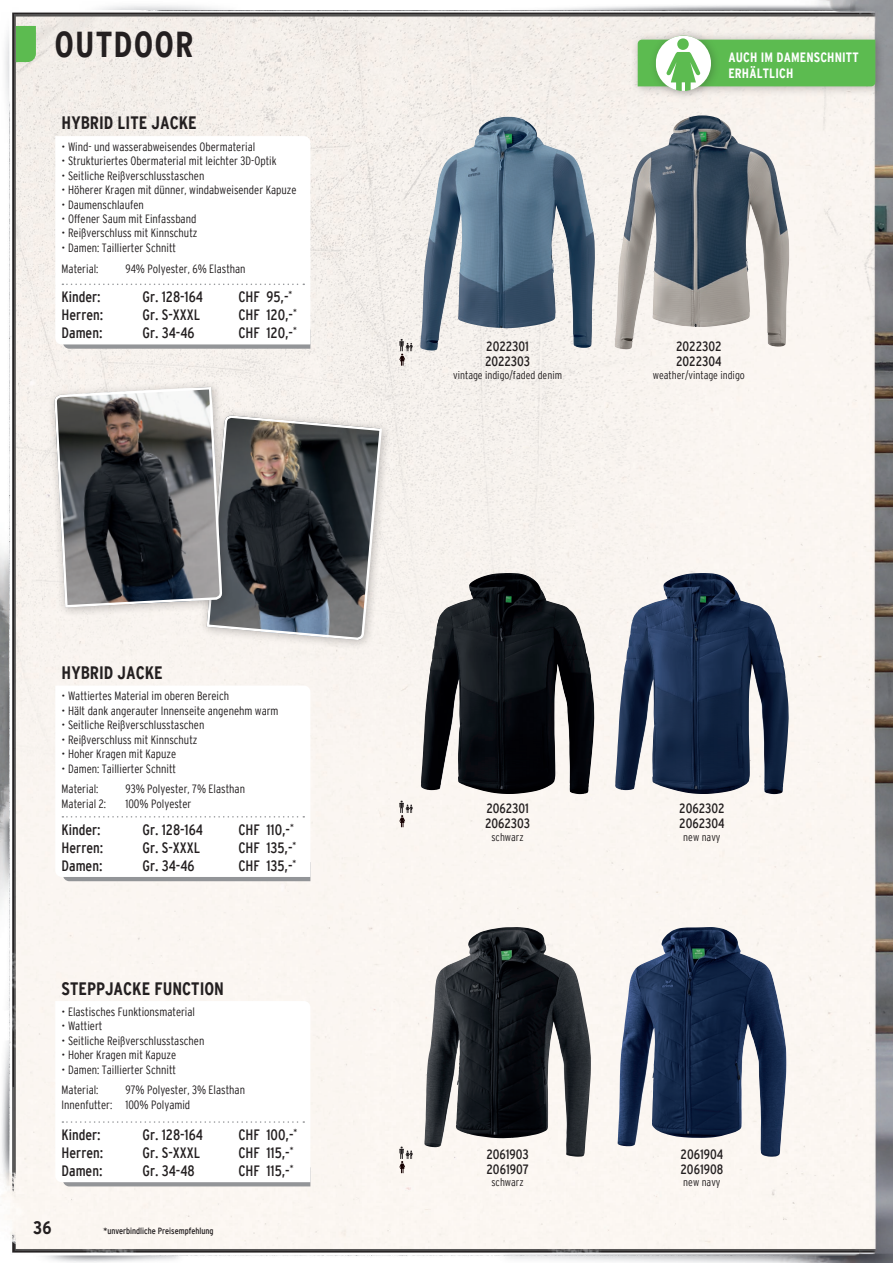
<style>
.page{position:relative;width:893px;height:1263px;background:#fff}
.page>*{position:absolute;margin:0;border:0;box-sizing:border-box;transform-origin:0 0}
.t1{font:700 condensed 36px "Interstate";letter-spacing:.03em;color:#231f20}
.t2{font:700 condensed 18px "Interstate";color:#231f20}
.t3{font:condensed 15px/18px "Interstate";color:#231f20}
.t4{font:condensed 13.5px/15px "Interstate";color:#231f20}
.t5{font:700 condensed 13.5px/16.2px "Interstate";letter-spacing:.01em;color:#fff}
.t6{font:300 condensed 12px/20.9px "Interstate";color:#231f20}
.t7{font:300 condensed 11.1px "Interstate";color:#231f20}
.t8{font:condensed 9px "Interstate";color:#231f20}
</style>
<div class="page">
<img style="left:0;top:0;width:893px;height:1263px">
<img style="left:420px;top:117px;width:88px;height:233px">
<img style="left:615px;top:115px;width:87px;height:234px">
<img style="left:421px;top:573px;width:85px;height:217px">
<img style="left:615px;top:573px;width:85px;height:217px">
<img style="left:424px;top:927px;width:93px;height:220px">
<img style="left:617px;top:927px;width:86px;height:219px">
<div style="left:200px;top:408px;width:192px;height:242px;background:#231f20;opacity:.3"></div>
<div style="left:47px;top:379px;width:185px;height:239px;background:#f6f1ed"></div>
<svg style="left:55px;top:386px;width:328px;height:255px;background:#707172"></svg>
<svg style="left:399px;top:339px;width:14px;height:27px"></svg>
<svg style="left:399px;top:800px;width:14px;height:27px"></svg>
<svg style="left:399px;top:1146px;width:14px;height:27px"></svg>
<div style="left:630px;top:32px;width:256px;height:65px;background:#231f20;opacity:.3"></div>
<div style="left:648px;top:28px;width:74px;height:74px;background:#231f20;opacity:.3"></div>
<svg style="left:638px;top:36px;width:237px;height:55px;background:#80c675"></svg>
<svg style="left:63px;top:344px;width:247px;height:5px"></svg>
<svg style="left:55px;top:136px;width:255px;height:208px"></svg>
<svg style="left:62px;top:284px;width:242px;height:1px"></svg>
<svg style="left:63px;top:877px;width:247px;height:4px"></svg>
<svg style="left:55px;top:686px;width:255px;height:191px"></svg>
<svg style="left:62px;top:816px;width:242px;height:1px"></svg>
<svg style="left:63px;top:1182px;width:247px;height:4px"></svg>
<svg style="left:55px;top:1001px;width:255px;height:181px"></svg>
<svg style="left:62px;top:1121px;width:242px;height:2px"></svg>
<svg style="left:16px;top:26px;width:20px;height:36px"></svg>
<h1 class="t1" style="left:54px;top:24px;width:140px">OUTDOOR</h1>
<h2 class="t2" style="left:62px;top:113px;width:137px">HYBRID LITE JACKE</h2>
<p class="t6" style="left:62px;top:136px;width:195px">• Wind- und wasserabweisendes Obermaterial</p>
<p class="t6" style="left:62px;top:151px;width:216px">• Strukturiertes Obermaterial mit leichter 3D-Optik</p>
<p class="t6" style="left:62px;top:165px;width:144px">• Seitliche Reißverschlusstaschen</p>
<p class="t6" style="left:62px;top:179px;width:236px">• Höherer Kragen mit dünner, windabweisender Kapuze</p>
<p class="t6" style="left:62px;top:194px;width:84px">• Daumenschlaufen</p>
<p class="t6" style="left:62px;top:208px;width:136px">• Offener Saum mit Einfassband</p>
<p class="t6" style="left:62px;top:223px;width:137px">• Reißverschluss mit Kinnschutz</p>
<p class="t6" style="left:62px;top:237px;width:116px">• Damen: Taillierter Schnitt<br>Material:</p>
<p class="t6" style="left:125px;top:258px;width:122px">94% Polyester, 6% Elasthan</p>
<p class="t3" style="left:62px;top:288px;width:41px">Kinder:</p>
<p class="t3" style="left:142px;top:288px;width:62px">Gr. 128-164</p>
<p class="t3" style="left:62px;top:306px;width:43px">Herren:</p>
<p class="t3" style="left:142px;top:306px;width:59px">Gr. S-XXXL</p>
<p class="t3" style="left:62px;top:324px;width:42px">Damen:</p>
<p class="t3" style="left:142px;top:324px;width:53px">Gr. 34-46</p>
<p class="t3" style="left:238px;top:288px;width:60px">CHF 95,-<sup>*<br></sup>CHF 120,-<sup>*<br></sup>CHF 120,-<sup>*</sup></p>
<h2 class="t2" style="left:62px;top:663px;width:103px">HYBRID JACKE</h2>
<p class="t6" style="left:62px;top:686px;width:169px">• Wattiertes Material im oberen Bereich</p>
<p class="t6" style="left:62px;top:700px;width:218px">• Hält dank angerauter Innenseite angenehm warm</p>
<p class="t6" style="left:62px;top:714px;width:144px">• Seitliche Reißverschlusstaschen</p>
<p class="t6" style="left:62px;top:729px;width:137px">• Reißverschluss mit Kinnschutz</p>
<p class="t6" style="left:62px;top:743px;width:116px">• Hoher Kragen mit Kapuze</p>
<p class="t6" style="left:62px;top:758px;width:116px">• Damen: Taillierter Schnitt<br>Material:</p>
<p class="t6" style="left:125px;top:778px;width:121px">93% Polyester, 7% Elasthan</p>
<p class="t6" style="left:62px;top:793px;width:46px">Material 2:</p>
<p class="t6" style="left:125px;top:793px;width:67px">100% Polyester</p>
<p class="t3" style="left:62px;top:820px;width:41px">Kinder:</p>
<p class="t3" style="left:142px;top:820px;width:62px">Gr. 128-164</p>
<p class="t3" style="left:62px;top:838px;width:43px">Herren:</p>
<p class="t3" style="left:142px;top:838px;width:59px">Gr. S-XXXL</p>
<p class="t3" style="left:62px;top:856px;width:42px">Damen:</p>
<p class="t3" style="left:142px;top:856px;width:53px">Gr. 34-46</p>
<p class="t3" style="left:238px;top:820px;width:59px">CHF 110,-<sup>*<br></sup>CHF 135,-<sup>*<br></sup>CHF 135,-<sup>*</sup></p>
<h2 class="t2" style="left:62px;top:978px;width:164px">STEPPJACKE FUNCTION</h2>
<p class="t6" style="left:62px;top:1001px;width:135px">• Elastisches Funktionsmaterial</p>
<p class="t6" style="left:62px;top:1015px;width:42px">• Wattiert</p>
<p class="t6" style="left:62px;top:1030px;width:144px">• Seitliche Reißverschlusstaschen</p>
<p class="t6" style="left:62px;top:1044px;width:116px">• Hoher Kragen mit Kapuze</p>
<p class="t6" style="left:62px;top:1059px;width:116px">• Damen: Taillierter Schnitt<br>Material:</p>
<p class="t6" style="left:62px;top:1083px;width:185px;line-height:14.4px;text-indent:64px">97% Polyester, 3% Elasthan<br>Innenfutter: 100% Polyamid</p>
<p class="t3" style="left:62px;top:1125px;width:41px">Kinder:</p>
<p class="t3" style="left:142px;top:1125px;width:62px">Gr. 128-164</p>
<p class="t3" style="left:62px;top:1143px;width:43px">Herren:</p>
<p class="t3" style="left:142px;top:1143px;width:59px">Gr. S-XXXL</p>
<p class="t3" style="left:62px;top:1161px;width:42px">Damen:</p>
<p class="t3" style="left:142px;top:1161px;width:54px">Gr. 34-48</p>
<p class="t3" style="left:238px;top:1125px;width:60px">CHF 100,-<sup>*<br></sup>CHF 115,-<sup>*<br></sup>CHF 115,-<sup>*</sup></p>
<h2 class="t2" style="left:33px;top:1218px;width:20px">36</h2>
<p class="t8" style="left:103px;top:1226px;width:112px">*unverbindliche Preisempfehlung</p>
<p class="t5" style="left:728px;top:49px;width:132px">AUCH IM DAMENSCHNITT<br>ERHÄLTLICH</p>
<p class="t4" style="left:485px;top:339px;width:47px">2022301<br>2022303</p>
<p class="t7" style="left:453px;top:369px;width:110px">vintage indigo/faded denim</p>
<p class="t4" style="left:676px;top:339px;width:47px">2022302<br>2022304</p>
<p class="t7" style="left:653px;top:369px;width:94px">weather/vintage indigo</p>
<p class="t4" style="left:485px;top:801px;width:47px">2062301<br>2062303</p>
<p class="t7" style="left:491px;top:830px;width:34px">schwarz</p>
<p class="t4" style="left:486px;top:1147px;width:44px">2061903<br>2061907</p>
<p class="t7" style="left:491px;top:1176px;width:34px">schwarz</p>
<p class="t4" style="left:679px;top:801px;width:47px">2062302<br>2062304</p>
<p class="t7" style="left:683px;top:830px;width:39px">new navy</p>
<p class="t4" style="left:681px;top:1147px;width:44px">2061904<br>2061908</p>
<p class="t7" style="left:683px;top:1176px;width:39px">new navy</p>
</div>
